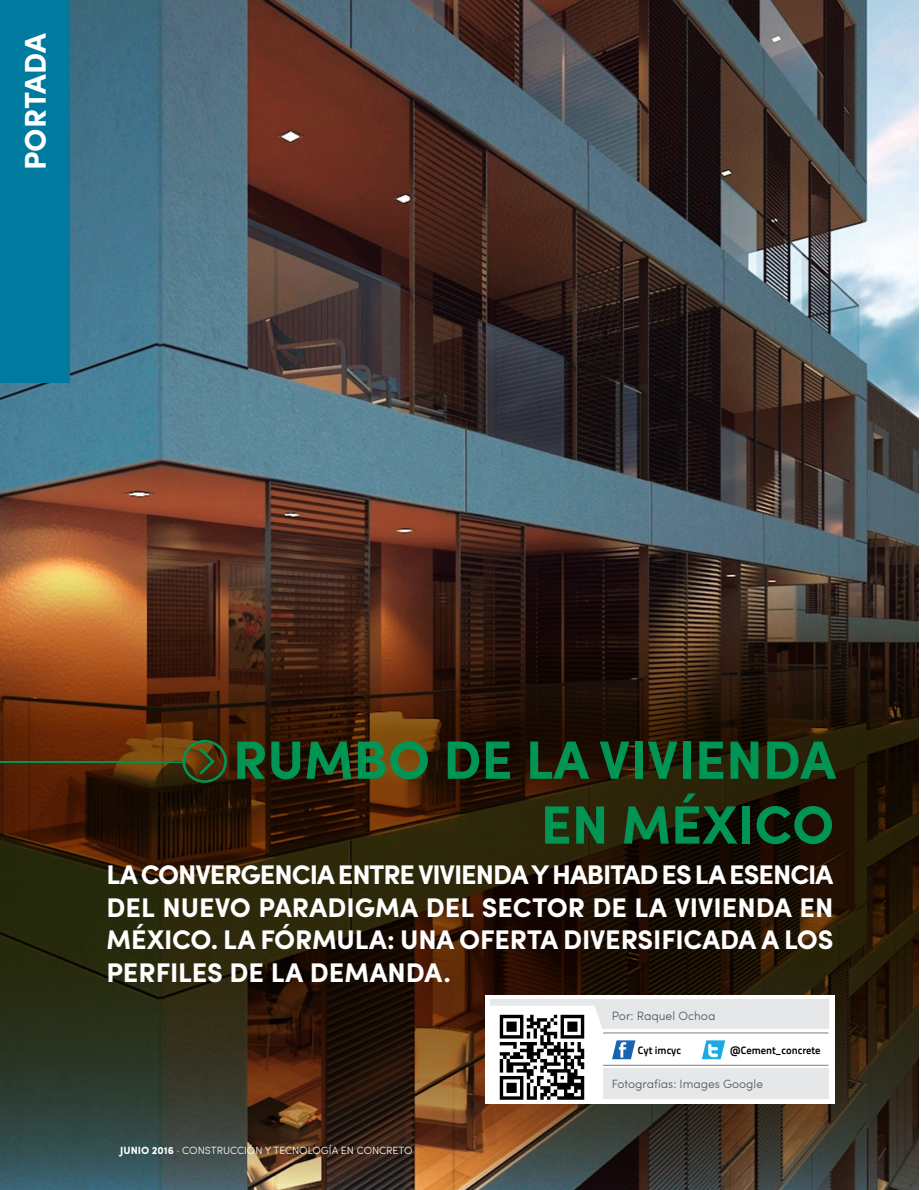
<style>
.page{position:relative;width:921px;height:1190px;background:#fff}
.page>*{position:absolute;margin:0;border:0;box-sizing:border-box;transform-origin:0 0}
.TEXTOS{font:700 54px/64.8px "Sofia Pro";color:#009455;text-align:right}
.t1{font:700 30px "Sofia Pro";letter-spacing:-.005em;color:#fff}
.SUBTITULOS{font:700 27px/32.4px "Sofia Pro";letter-spacing:-.005em;color:#fff;text-align:justify}
.TEXTOS-2{font:300 12.15px "Sofia Pro";color:#57585a}
.TEXTOS-3{font:300 12px "Sofia Pro";color:#57585a}
.t2{font:700 10.65px "Titillium Text 22 L";color:#000001}
.t3{font:300 10.5px "Sofia Pro";color:#fff}
.s1{font-weight:700}
</style>
<div class="page">
<img style="left:0;top:0;width:918px;height:1189px">
<svg style="left:182px;top:739px;width:45px;height:43px;background:#444519"></svg>
<hr style="left:0;top:761px;width:184px;height:2px;background:#009455">
<div style="left:484px;top:995px;width:350px;height:108px;background:#fff"></div>
<div style="left:490px;top:999px;width:339px;height:29px;background:#e6e7e9"></div>
<div style="left:603px;top:1068px;width:225px;height:31px;background:#e6e7e9"></div>
<hr style="left:603px;top:1064px;width:225px;height:1px;background:#738087">
<svg style="left:612px;top:1040px;width:23px;height:19px"></svg>
<img style="left:619px;top:1042px;width:7px;height:15px">
<svg style="left:702px;top:1040px;width:23px;height:19px"></svg>
<img style="left:494px;top:1008px;width:96px;height:92px">
<hr style="left:603px;top:1032px;width:225px;height:1px;background:#738087">
<p class="t1" style="left:13px;top:170px;width:139px;rotate:-90deg">PORTADA</p>
<p class="TEXTOS" style="left:233px;top:724px;width:604px">RUMBO DE LA VIVIENDA<br>EN MÉXICO</p>
<p class="SUBTITULOS" style="left:106px;top:857px;width:728px">LA CONVERGENCIA ENTRE VIVIENDA Y HABITAD ES LA ESENCIA DEL NUEVO PARADIGMA DEL SECTOR DE LA VIVIENDA EN MÉXICO. LA FÓRMULA: UNA OFERTA DIVERSIFICADA A LOS PERFILES DE LA DEMANDA.</p>
<p class="TEXTOS-2" style="left:612px;top:1006px;width:105px">Por: Raquel Ochoa</p>
<p class="t2" style="left:638px;top:1041px;width:45px">Cyt imcyc</p>
<p class="t2" style="left:730px;top:1041px;width:92px">@Cement_concrete</p>
<p class="t3" style="left:120px;top:1142px;width:294px"><span class="s1">JUNIO 2016</span> · CONSTRUCCIÓN Y TECNOLOGÍA EN CONCRETO</p>
<p class="TEXTOS-3" style="left:612px;top:1074px;width:153px">Fotografías: Images Google</p>
</div>
